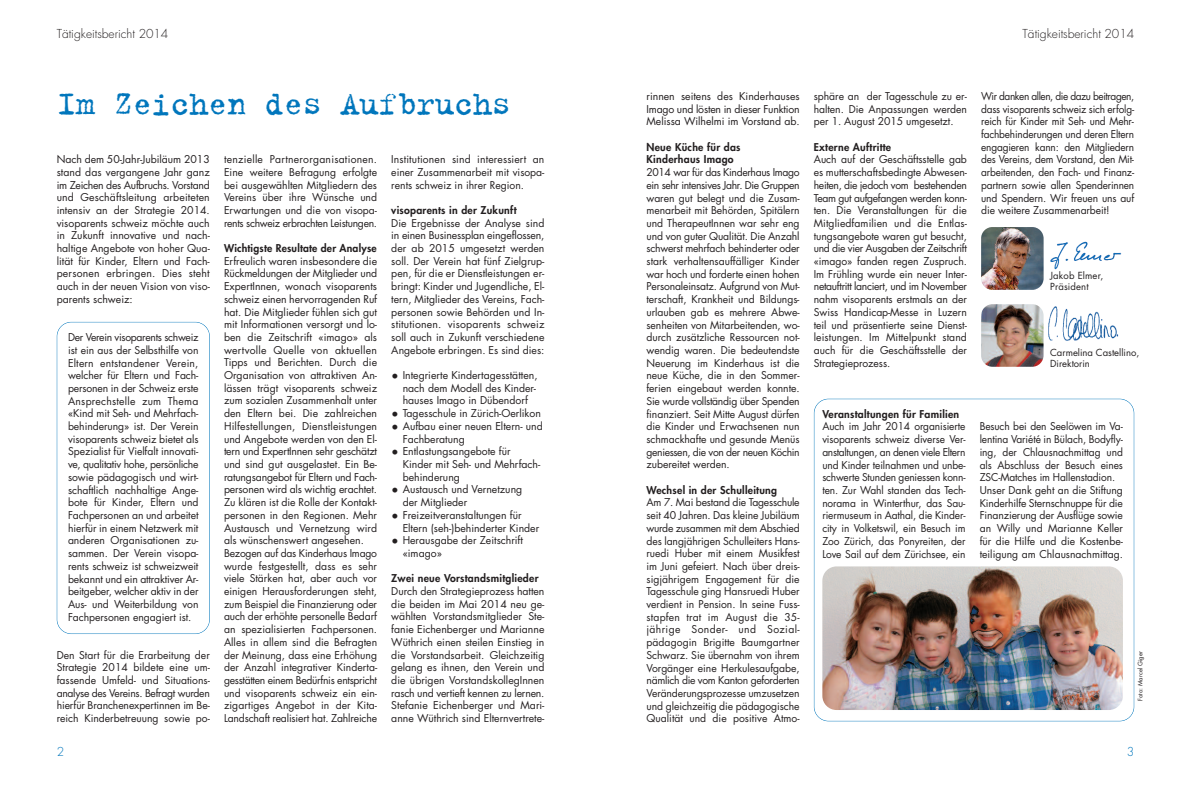
<style>
.page{position:relative;width:1191px;height:794px;background:#fff}
.page>*{position:absolute;margin:0;border:0;box-sizing:border-box;transform-origin:0 0}
.t1{font:36px "Trixie";letter-spacing:-.025em;color:#0076bc}
.t2{font:300 12px "Futura";color:#231f20}
.t3{font:300 12px "Futura";color:#0076bc}
.t4{font:10.5px/12.7px "Futura";color:#231f20;text-align:justify}
.t5{font:10.5px/12.7px "Futura";color:#231f20;text-align:justify;scale:.96 1}
.t6{font:800 10.5px/12.7px "Futura";letter-spacing:.025em;color:#231f20}
.t7{font:9.5px/11px "Futura";color:#231f20}
.t8{font:6px "Futura";color:#231f20}
.s1{font-size:13px}
</style>
<div class="page">
<img style="left:1043px;top:306px;width:76px;height:40px">
<img style="left:1050px;top:241px;width:72px;height:29px">
<img style="left:981px;top:227px;width:62px;height:63px;border-radius:11px">
<svg style="left:982px;top:304px;width:61px;height:63px"></svg>
<img style="left:981px;top:304px;width:62px;height:63px;border-radius:11px">
<div style="left:57px;top:322px;width:153px;height:312px;border:1px solid #0076bc;border-radius:15px"></div>
<div style="left:814px;top:399px;width:320px;height:322px;border:1px solid #0076bc;border-radius:15px"></div>
<img style="left:822px;top:566px;width:301px;height:144px;border-radius:14px">
<p class="t2" style="left:57px;top:28px;width:113px">Tätigkeitsbericht 2014</p>
<p class="t2" style="left:1022px;top:28px;width:113px">Tätigkeitsbericht 2014</p>
<h1 class="t1" style="left:57px;top:80px;width:456px">Im Zeichen des Aufbruchs</h1>
<p class="t4" style="left:57px;top:154px;width:155px">Nach dem 50-Jahr-Jubiläum 2013 stand das vergangene Jahr ganz im Zeichen des Aufbruchs. Vorstand und Geschäftsleitung arbeiteten intensiv an der Strategie 2014. visoparents schweiz möchte auch in Zukunft innovative und nach&shy;haltige Angebote von hoher Qua&shy;lität für Kinder, Eltern und Fach&shy;personen erbringen. Dies steht auch in der neuen Vision von viso&shy;parents schweiz:</p>
<p class="t4" style="left:68px;top:332px;width:132px">Der Verein visoparents schweiz ist ein aus der Selbsthilfe von Eltern entstandener Verein, welcher für Eltern und Fach&shy;personen in der Schweiz erste Ansprechstelle zum Thema «Kind mit Seh- und Mehrfach&shy;behinderung» ist. Der Verein visoparents schweiz bietet als Spezialist für Vielfalt innovati&shy;ve, qualitativ hohe, persönliche sowie pädagogisch und wirt&shy;schaftlich nachhaltige Ange&shy;bote für Kinder, Eltern und Fachpersonen an und arbeitet hierfür in einem Netzwerk mit anderen Organisationen zu&shy;sammen. Der Verein visopa&shy;rents schweiz ist schweizweit bekannt und ein attraktiver Ar&shy;beitgeber, welcher aktiv in der Aus- und Weiterbildung von Fachpersonen engagiert ist.</p>
<p class="t4" style="left:57px;top:649px;width:155px">Den Start für die Erarbeitung der Strategie 2014 bildete eine um&shy;fassende Umfeld- und Situations&shy;analyse des Vereins. Befragt wurden hierfür Branchenexpertinnen im Be&shy;reich Kinderbetreuung sowie po-</p>
<p class="t3" style="left:57px;top:746px;width:9px">2</p>
<p class="t4" style="left:224px;top:154px;width:155px">tenzielle Partnerorganisationen.<br>Eine weitere Befragung erfolgte bei ausgewählten Mitgliedern des Vereins über ihre Wünsche und Erwartungen und die von visopa&shy;rents schweiz erbrachten Leistungen.</p>
<p class="t6" style="left:224px;top:243px;width:154px">Wichtigste Resultate der Analyse</p>
<p class="t4" style="left:224px;top:255px;width:155px;text-align:left">Erfreulich waren insbesondere die Rückmeldungen der Mitglieder und ExpertInnen, wonach visoparents schweiz einen hervorragenden Ruf hat. Die Mitglieder fühlen sich gut mit Informationen versorgt und lo&shy;ben die Zeitschrift «imago» als wertvolle Quelle von aktuellen Tipps und Berichten. Durch die Organisation von attraktiven An&shy;lässen trägt visoparents schweiz zum sozialen Zusammenhalt unter den Eltern bei. Die zahlreichen Hilfestellungen, Dienstleistungen und Angebote werden von den El&shy;tern und ExpertInnen sehr geschätzt und sind gut ausgelastet. Ein Be&shy;ratungsangebot für Eltern und Fach&shy;personen wird als wichtig erachtet.<br>Zu klären ist die Rolle der Kontakt&shy;personen in den Regionen. Mehr Austausch und Vernetzung wird als wünschenswert angesehen.<br>Bezogen auf das Kinderhaus Imago wurde festgestellt, dass es sehr viele Stärken hat, aber auch vor einigen Herausforderungen steht, zum Beispiel die Finanzierung oder auch der erhöhte personelle Bedarf an spezialisierten Fachpersonen.<br>Alles in allem sind die Befragten der Meinung, dass eine Erhöhung der Anzahl integrativer Kinderta&shy;gesstätten einem Bedürfnis entspricht und visoparents schweiz ein ein&shy;zigartiges Angebot in der Kita-Landschaft realisiert hat. Zahlreiche</p>
<p class="t4" style="left:391px;top:154px;width:155px">Institutionen sind interessiert an einer Zusammenarbeit mit visopa&shy;rents schweiz in ihrer Region.</p>
<p class="t6" style="left:391px;top:204px;width:127px">visoparents in der Zukunft</p>
<p class="t4" style="left:391px;top:217px;width:155px">Die Ergebnisse der Analyse sind in einen Businessplan eingeflossen, der ab 2015 umgesetzt werden soll. Der Verein hat fünf Zielgrup&shy;pen, für die er Dienstleistungen er&shy;bringt: Kinder und Jugendliche, El&shy;tern, Mitglieder des Vereins, Fach&shy;personen sowie Behörden und In&shy;stitutionen. visoparents schweiz soll auch in Zukunft verschiedene Angebote erbringen. Es sind dies:</p>
<p class="t4" style="left:403px;top:370px;width:136px;text-align:left;text-indent:-11px"><span class="s1">•</span> Integrierte Kindertagesstätten, nach dem Modell des Kinder&shy;hauses Imago in Dübendorf</p>
<p class="t4" style="left:391px;top:408px;width:151px"><span class="s1">•</span> Tagesschule in Zürich-Oerlikon</p>
<p class="t4" style="left:403px;top:420px;width:142px;text-indent:-11px"><span class="s1">•</span> Aufbau einer neuen Eltern- und<br>Fachberatung</p>
<p class="t4" style="left:403px;top:446px;width:139px;text-align:left;text-indent:-11px"><span class="s1">•</span> Entlastungsangebote für<br>Kinder mit Seh- und Mehrfach&shy;behinderung</p>
<p class="t4" style="left:403px;top:484px;width:121px;text-indent:-11px"><span class="s1">•</span> Austausch und Vernetzung der Mitglieder</p>
<p class="t4" style="left:403px;top:509px;width:138px;text-indent:-11px"><span class="s1">•</span> Freizeitveranstaltungen für<br>Eltern (seh-)behinderter Kinder</p>
<p class="t4" style="left:403px;top:535px;width:122px;text-indent:-11px"><span class="s1">•</span> Herausgabe der Zeitschrift «imago»</p>
<p class="t6" style="left:391px;top:573px;width:149px">Zwei neue Vorstandsmitglieder</p>
<p class="t4" style="left:391px;top:586px;width:155px">Durch den Strategieprozess hatten die beiden im Mai 2014 neu ge&shy;wählten Vorstandsmitglieder Ste&shy;fanie Eichenberger und Marianne Wüthrich einen steilen Einstieg in die Vorstandsarbeit. Gleichzeitig gelang es ihnen, den Verein und die übrigen VorstandskollegInnen rasch und vertieft kennen zu lernen.<br>Stefanie Eichenberger und Mari&shy;anne Wüthrich sind Elternvertrete-</p>
<p class="t4" style="left:646px;top:91px;width:155px">rinnen seitens des Kinderhauses Imago und lösten in dieser Funktion Melissa Wilhelmi im Vorstand ab.</p>
<p class="t6" style="left:646px;top:141px;width:95px">Neue Küche für das<br>Kinderhaus Imago</p>
<p class="t4" style="left:646px;top:167px;width:155px">2014 war für das Kinderhaus Imago ein sehr intensives Jahr. Die Gruppen waren gut belegt und die Zusam&shy;menarbeit mit Behörden, Spitälern und TherapeutInnen war sehr eng und von guter Qualität. Die Anzahl schwerst mehrfach behinderter oder stark verhaltensauffälliger Kinder war hoch und forderte einen hohen Personaleinsatz. Aufgrund von Mut&shy;terschaft, Krankheit und Bildungs&shy;urlauben gab es mehrere Abwe&shy;senheiten von Mitarbeitenden, wo&shy;durch zusätzliche Ressourcen not&shy;wendig waren. Die bedeutendste Neuerung im Kinderhaus ist die neue Küche, die in den Sommer&shy;ferien eingebaut werden konnte.<br>Sie wurde vollständig über Spenden finanziert. Seit Mitte August dürfen die Kinder und Erwachsenen nun schmackhafte und gesunde Menüs geniessen, die von der neuen Köchin zubereitet werden.</p>
<p class="t6" style="left:646px;top:484px;width:132px">Wechsel in der Schulleitung</p>
<p class="t4" style="left:646px;top:497px;width:155px">Am 7. Mai bestand die Tagesschule seit 40 Jahren. Das kleine Jubiläum wurde zusammen mit dem Abschied des langjährigen Schulleiters Hans&shy;ruedi Huber mit einem Musikfest im Juni gefeiert. Nach über dreis&shy;sigjährigem Engagement für die Tagesschule ging Hansruedi Huber verdient in Pension. In seine Fuss&shy;stapfen trat im August die 35- jährige Sonder- und Sozial&shy;pädagogin Brigitte Baumgartner Schwarz. Sie übernahm von ihrem Vorgänger eine Herkulesaufgabe, nämlich die vom Kanton geforderten Veränderungsprozesse umzusetzen und gleichzeitig die pädagogische Qualität und die positive Atmo-</p>
<p class="t4" style="left:814px;top:91px;width:155px">sphäre an der Tagesschule zu er&shy;halten. Die Anpassungen werden per 1. August 2015 umgesetzt.</p>
<p class="t6" style="left:814px;top:141px;width:79px">Externe Auftritte</p>
<p class="t4" style="left:814px;top:154px;width:155px">Auch auf der Geschäftsstelle gab es mutterschaftsbedingte Abwesen&shy;heiten, die jedoch vom bestehenden Team gut aufgefangen werden konn&shy;ten. Die Veranstaltungen für die Mitgliedfamilien und die Entlas&shy;tungsangebote waren gut besucht, und die vier Ausgaben der Zeitschrift «imago» fanden regen Zuspruch.<br>Im Frühling wurde ein neuer Inter&shy;netauftritt lanciert, und im November nahm visoparents erstmals an der Swiss Handicap-Messe in Luzern teil und präsentierte seine Dienst&shy;leistungen. Im Mittelpunkt stand auch für die Geschäftsstelle der Strategieprozess.</p>
<p class="t5" style="left:981px;top:91px;width:161px">Wir danken allen, die dazu beitragen, dass visoparents schweiz sich erfolg&shy;reich für Kinder mit Seh- und Mehr&shy;fachbehinderungen und deren Eltern engagieren kann: den Mitgliedern des Vereins, dem Vorstand, den Mit&shy;arbeitenden, den Fach- und Finanz&shy;partnern sowie allen Spenderinnen und Spendern. Wir freuen uns auf die weitere Zusammenarbeit!</p>
<p class="t7" style="left:1050px;top:270px;width:55px">Jakob Elmer,<br>Präsident</p>
<p class="t7" style="left:1050px;top:347px;width:91px">Carmelina Castellino,<br>Direktorin</p>
<p class="t6" style="left:822px;top:408px;width:138px">Veranstaltungen für Familien</p>
<p class="t4" style="left:822px;top:421px;width:145px">Auch im Jahr 2014 organisierte visoparents schweiz diverse Ver&shy;anstaltungen, an denen viele Eltern und Kinder teilnahmen und unbe&shy;schwerte Stunden geniessen konn&shy;ten. Zur Wahl standen das Tech&shy;norama in Winterthur, das Sau&shy;riermuseum in Aathal, die Kinder&shy;city in Volketswil, ein Besuch im Zoo Zürich, das Ponyreiten, der Love Sail auf dem Zürichsee, ein</p>
<p class="t4" style="left:979px;top:421px;width:145px;text-align:left">Besuch bei den Seelöwen im Va&shy;lentina Variété in Bülach, Bodyfly&shy;ing, der Chlausnachmittag und als Abschluss der Besuch eines<br>ZSC-Matches im Hallenstadion.<br>Unser Dank geht an die Stiftung<br>Kinderhilfe Sternschnuppe für die<br>Finanzierung der Ausflüge sowie an Willy und Marianne Keller für die Hilfe und die Kostenbe&shy;teiligung am Chlausnachmittag.</p>
<p class="t8" style="left:1137px;top:701px;width:51px;rotate:-90deg">Foto: Marcel Giger</p>
<p class="t3" style="left:1126px;top:746px;width:9px">3</p>
</div>
